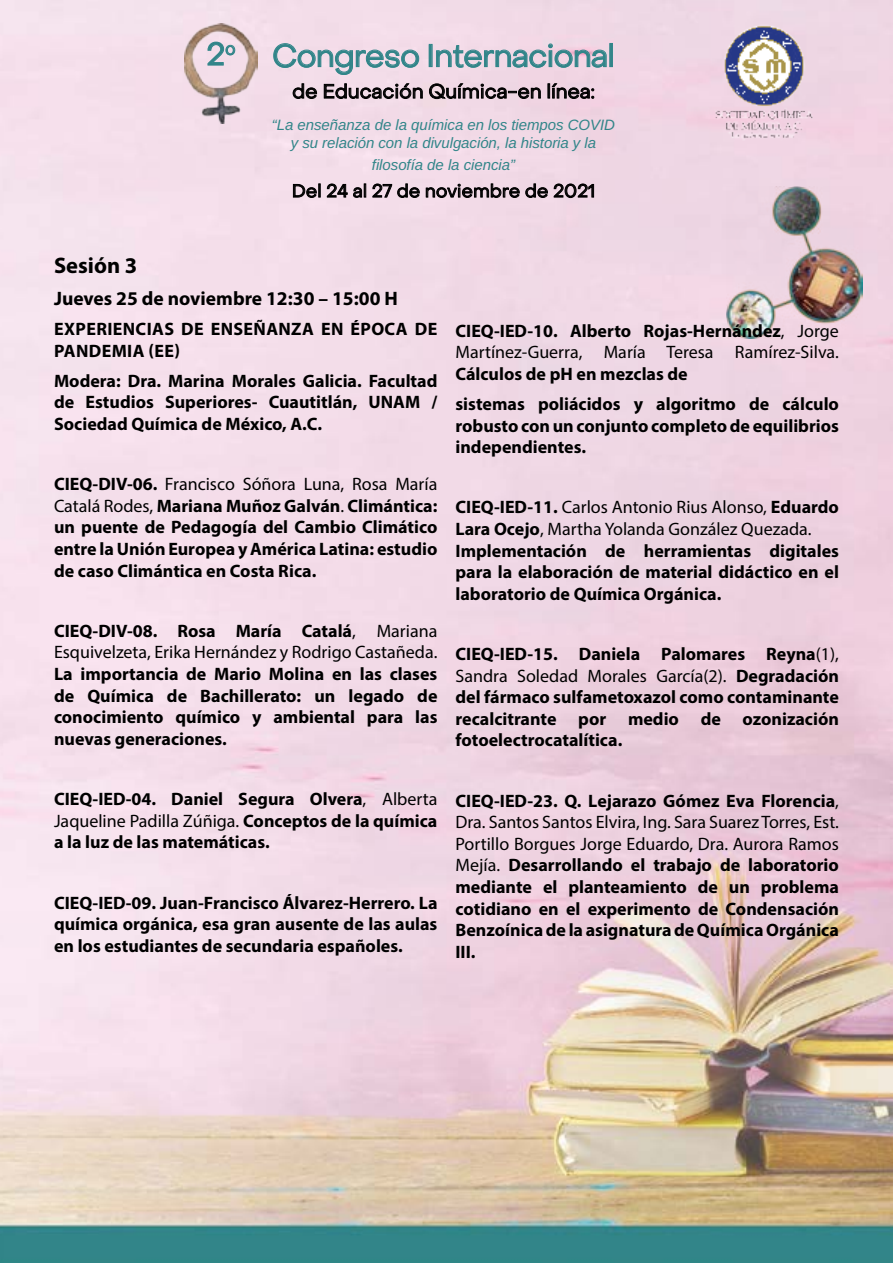
<style>
.page{position:relative;width:893px;height:1263px;background:#fff}
.page>*{position:absolute;margin:0;border:0;box-sizing:border-box;transform-origin:0 0}
.t1{font:31.5px "Object Sans";letter-spacing:-.03em;color:#318589}
.t2{font:700 22.5px "Myriad Pro";color:#000}
.t3{font:700 19.5px "Myriad Pro";color:#000}
.t4{font:19.5px "Object Sans";color:#000}
.t5{font:700 18px/21.6px "Myriad Pro";color:#000;text-align:justify}
.t6{font:18px/21.6px "Myriad Pro";color:#000}
.t7{font:700 18px/21.6px "Myriad Pro";letter-spacing:.02em;color:#000}
.t8{font:18px "Object Sans";letter-spacing:.005em;color:#000}
.t9{font:italic 15px/18px "Arimo";letter-spacing:-.005em;color:#318589;text-align:center}
.s1{font-weight:400}
.s2{font-weight:700}
</style>
<div class="page">
<img style="left:0;top:0;width:893px;height:1263px">
<svg style="left:273px;top:43px;width:146px;height:32px;background:#d2cdd8"></svg>
<div style="left:429px;top:44px;width:3px;height:23px;border:1px solid #318589"></div>
<svg style="left:436px;top:44px;width:171px;height:24px;background:#c6c3cf"></svg>
<div style="left:609px;top:43px;width:4px;height:24px;border:1px solid #318589"></div>
<svg style="left:292px;top:83px;width:25px;height:16px"></svg>
<svg style="left:324px;top:83px;width:99px;height:16px;background:#a1929a"></svg>
<svg style="left:429px;top:83px;width:112px;height:16px;background:#a4939b"></svg>
<svg style="left:548px;top:83px;width:46px;height:16px"></svg>
<svg style="left:293px;top:183px;width:73px;height:15px"></svg>
<svg style="left:372px;top:183px;width:48px;height:15px"></svg>
<svg style="left:426px;top:183px;width:168px;height:15px;background:#a09099"></svg>
<img style="left:184px;top:23px;width:73px;height:100px">
<img style="left:726px;top:187px;width:136px;height:152px">
<img style="left:708px;top:24px;width:111px;height:116px">
<h1 class="t1" style="left:206px;top:35px;width:31px">2<sup>o</sup></h1>
<h1 class="t1" style="left:272px;top:36px;width:344px">Congreso Internacional</h1>
<p class="t4" style="left:292px;top:79px;width:304px">de Educación Química-en línea:</p>
<p class="t9" style="left:272px;top:116px;width:345px">“La enseñanza de la química en los tiempos COVID y su relación con la divulgación, la historia y la</p>
<p class="t9" style="left:372px;top:156px;width:145px">filosofía de la ciencia”</p>
<p class="t8" style="left:292px;top:180px;width:305px">Del 24 al 27 de noviembre de 2021</p>
<p class="t2" style="left:54px;top:251px;width:85px">Sesión 3</p>
<p class="t3" style="left:54px;top:286px;width:345px">Jueves 25 de noviembre 12:30 – 15:00 H</p>
<p class="t7" style="left:54px;top:318px;width:385px">EXPERIENCIAS DE ENSEÑANZA EN ÉPOCA DE<br>PANDEMIA (EE)</p>
<p class="t5" style="left:54px;top:369px;width:385px">Modera: Dra. Marina Morales Galicia. Facultad de Estudios Superiores- Cuautitlán, UNAM / Sociedad Química de México, A.C.</p>
<p class="t5" style="left:54px;top:473px;width:385px">CIEQ-DIV-06. <span class="s1">Francisco Sóñora Luna, Rosa María Catalá Rodes,</span> Mariana Muñoz Galván<span class="s1">.</span> Climántica: un puente de Pedagogía del Cambio Climático entre la Unión Europea y América Latina: estudio de caso Climántica en Costa Rica.</p>
<p class="t6" style="left:54px;top:620px;width:385px"><span class="s2">CIEQ-DIV-08. Rosa María Catalá</span>, Mariana<br>Esquivelzeta, Erika Hernández y Rodrigo Castañeda.</p>
<p class="t5" style="left:54px;top:663px;width:385px">La importancia de Mario Molina en las clases de Química de Bachillerato: un legado de conocimiento químico y ambiental para las nuevas generaciones.</p>
<p class="t5" style="left:54px;top:788px;width:385px">CIEQ-IED-04. Daniel Segura Olvera<span class="s1">, Alberta Jaqueline Padilla Zúñiga.</span> Conceptos de la química a la luz de las matemáticas.</p>
<p class="t5" style="left:54px;top:891px;width:385px">CIEQ-IED-09. Juan-Francisco Álvarez-Herrero. La química orgánica, esa gran ausente de las aulas en los estudiantes de secundaria españoles.</p>
<p class="t6" style="left:455px;top:320px;width:385px"><span class="s2">CIEQ-IED-10. Alberto Rojas-Hernández</span>, Jorge<br>Martínez-Guerra, María Teresa Ramírez-Silva.</p>
<p class="t5" style="left:455px;top:358px;width:385px;line-height:30.2px">Cálculos de pH en mezclas de<br>sistemas poliácidos y algoritmo de cálculo</p>
<p class="t5" style="left:455px;top:414px;width:385px">robusto con un conjunto completo de equilibrios independientes.</p>
<p class="t5" style="left:455px;top:496px;width:385px;text-align:left">CIEQ-IED-11. <span class="s1">Carlos Antonio Rius Alonso,</span> Eduardo Lara Ocejo<span class="s1">, Martha Yolanda González Quezada.<br></span>Implementación de herramientas digitales para la elaboración de material didáctico en el laboratorio de Química Orgánica.</p>
<p class="t5" style="left:455px;top:643px;width:385px">CIEQ-IED-15. Daniela Palomares Reyna<span class="s1">(1), Sandra Soledad Morales García(2).</span> Degradación del fármaco sulfametoxazol como contaminante recalcitrante por medio de ozonización fotoelectrocatalítica.</p>
<p class="t5" style="left:455px;top:789px;width:385px">CIEQ-IED-23. Q. Lejarazo Gómez Eva Florencia<span class="s1">, Dra. Santos Santos Elvira, Ing. Sara Suarez Torres, Est.<br>Portillo Borgues Jorge Eduardo, Dra. Aurora Ramos Mejía.</span> Desarrollando el trabajo de laboratorio mediante el planteamiento de un problema cotidiano en el experimento de Condensación Benzoínica de la asignatura de Química Orgánica III.</p>
</div>
